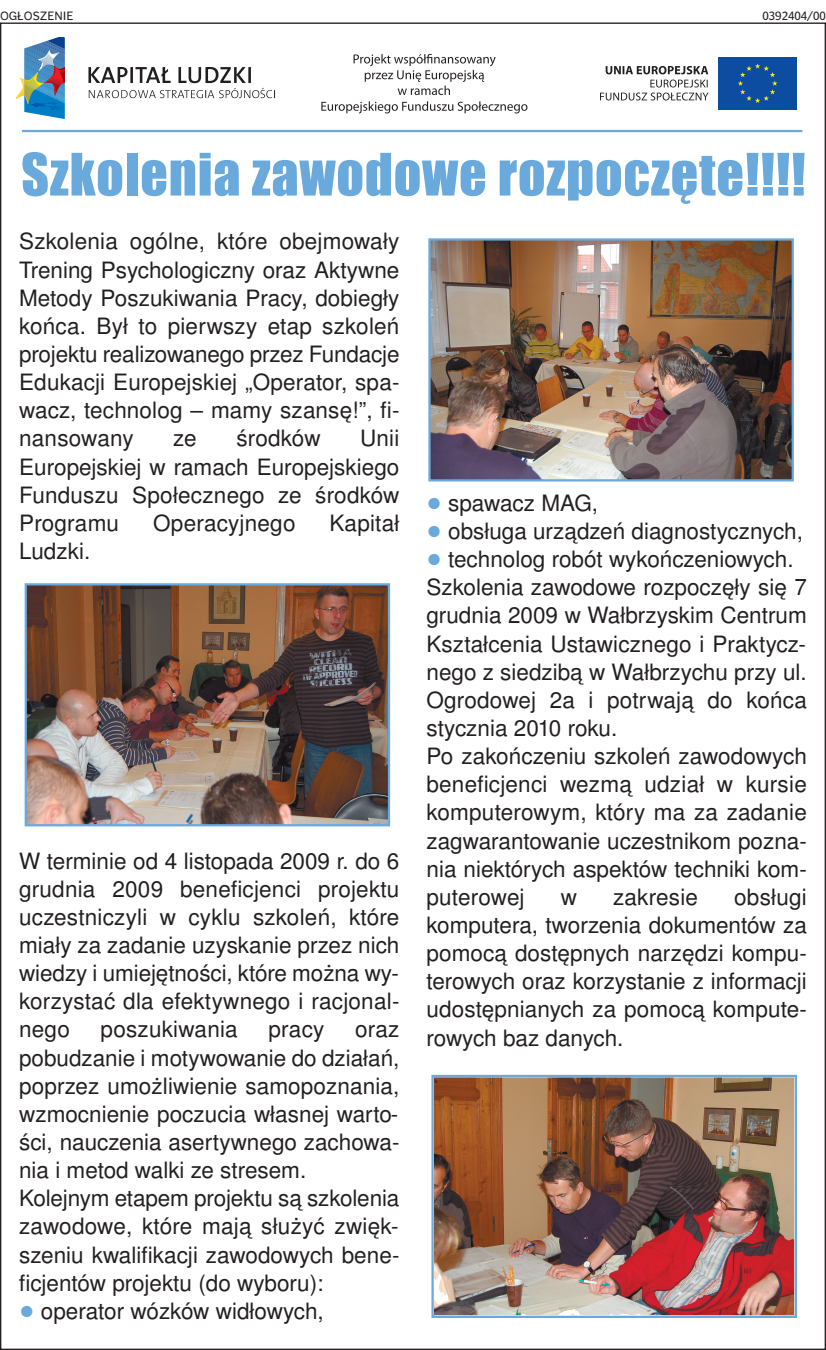
<style>
.page{position:relative;width:826px;height:1350px;background:#fff}
.page>*{position:absolute;margin:0;border:0;box-sizing:border-box;transform-origin:0 0}
.t1{font:54px "Impact";letter-spacing:.015em;color:#6aa9dc}
.t2{font:22.5px/28.1px "Nimbus San LOT";color:#231f20;text-align:justify}
.t3{font:11.25px "Poynter Agate Zero";color:#231f20}
.s1{font-family:"Newspaper Pi";color:#6aa9dc}
</style>
<div class="page">
<svg style="left:354px;top:54px;width:142px;height:41px"></svg>
<svg style="left:321px;top:101px;width:201px;height:12px"></svg>
<svg style="left:521px;top:104px;width:6px;height:7px"></svg>
<svg style="left:88px;top:67px;width:187px;height:31px"></svg>
<hr style="left:248px;top:67px;width:3px;height:16px;background:#231f20">
<svg style="left:16px;top:38px;width:49px;height:81px"></svg>
<div style="left:718px;top:57px;width:79px;height:52px;background:#0d4da1"></div>
<svg style="left:738px;top:63px;width:39px;height:40px"></svg>
<svg style="left:600px;top:66px;width:109px;height:34px"></svg>
<img style="left:434px;top:1077px;width:360px;height:237px">
<div style="left:431px;top:1074px;width:366px;height:243px;border:2px solid #6aa9dc"></div>
<img style="left:28px;top:586px;width:359px;height:237px">
<div style="left:25px;top:583px;width:365px;height:243px;border:2px solid #6aa9dc"></div>
<img style="left:431px;top:241px;width:360px;height:237px">
<div style="left:428px;top:238px;width:366px;height:243px;border:2px solid #6aa9dc"></div>
<hr style="left:22px;top:130px;width:780px;height:2px;background:#6aa9dc">
<p class="t3" style="left:0;top:10px;width:75px">OGŁOSZENIE</p>
<p class="t3" style="left:762px;top:10px;width:65px">0392404/00</p>
<h1 class="t1" style="left:21px;top:145px;width:786px">Szkolenia zawodowe rozpoczęte!!!!</h1>
<p class="t2" style="left:19px;top:227px;width:382px">Szkolenia ogólne, które obejmowały Trening Psychologiczny oraz Aktywne Metody Poszukiwania Pracy, dobiegły końca. Był to pierwszy etap szkoleń projektu realizowanego przez Fundacje Edukacji Europejskiej „Operator, spa&shy;wacz, technolog – mamy szansę!”, fi&shy;nansowany</p>
<p class="t2" style="left:173px;top:424px;width:25px">ze</p>
<p class="t2" style="left:236px;top:424px;width:86px">środków</p>
<p class="t2" style="left:19px;top:424px;width:382px;text-indent:341px">Unii Europejskiej w ramach Europejskiego Funduszu Społecznego ze środków Programu</p>
<p class="t2" style="left:153px;top:509px;width:144px">Operacyjnego</p>
<p class="t2" style="left:330px;top:509px;width:71px">Kapitał</p>
<p class="t2" style="left:19px;top:537px;width:73px">Ludzki.</p>
<p class="t2" style="left:19px;top:846px;width:382px">W terminie od 4 listopada 2009 r. do 6 grudnia 2009 beneficjenci projektu uczestniczyli w cyklu szkoleń, które miały za zadanie uzyskanie przez nich wiedzy i umiejętności, które można wy&shy;korzystać dla efektywnego i racjonal&shy;nego</p>
<p class="t2" style="left:101px;top:1015px;width:139px">poszukiwania</p>
<p class="t2" style="left:269px;top:1015px;width:57px">pracy</p>
<p class="t2" style="left:19px;top:1015px;width:382px;text-align:left;text-indent:336px">oraz pobudzanie i motywowanie do działań, poprzez umożliwienie samopoznania, wzmocnienie poczucia własnej warto&shy;ści, nauczenia asertywnego zachowa&shy;nia i metod walki ze stresem.<br>Kolejnym etapem projektu są szkolenia zawodowe, które mają służyć zwięk&shy;szeniu kwalifikacji zawodowych bene&shy;ficjentów projektu (do wyboru):<br><span class="s1">q</span> operator wózków widłowych,</p>
<p class="t2" style="left:426px;top:489px;width:382px;text-align:left"><span class="s1">q</span> spawacz MAG,<br><span class="s1">q</span> obsługa urządzeń diagnostycznych, <span class="s1">q</span> technolog robót wykończeniowych.<br>Szkolenia zawodowe rozpoczęły się 7 grudnia 2009 w Wałbrzyskim Centrum<br>Kształcenia Ustawicznego i Praktycz&shy;nego z siedzibą w Wałbrzychu przy ul.<br>Ogrodowej 2a i potrwają do końca stycznia 2010 roku.<br>Po zakończeniu szkoleń zawodowych beneficjenci wezmą udział w kursie komputerowym, który ma za zadanie zagwarantowanie uczestnikom pozna&shy;nia niektórych aspektów techniki kom&shy;puterowej</p>
<p class="t2" style="left:426px;top:882px;width:382px;text-indent:308px">obsługi komputera, tworzenia dokumentów za pomocą dostępnych narzędzi kompu&shy;terowych oraz korzystanie z informacji udostępnianych za pomocą kompute&shy;rowych baz danych.</p>
<p class="t2" style="left:561px;top:882px;width:18px">w</p>
<p class="t2" style="left:613px;top:882px;width:87px">zakresie</p>
</div>
